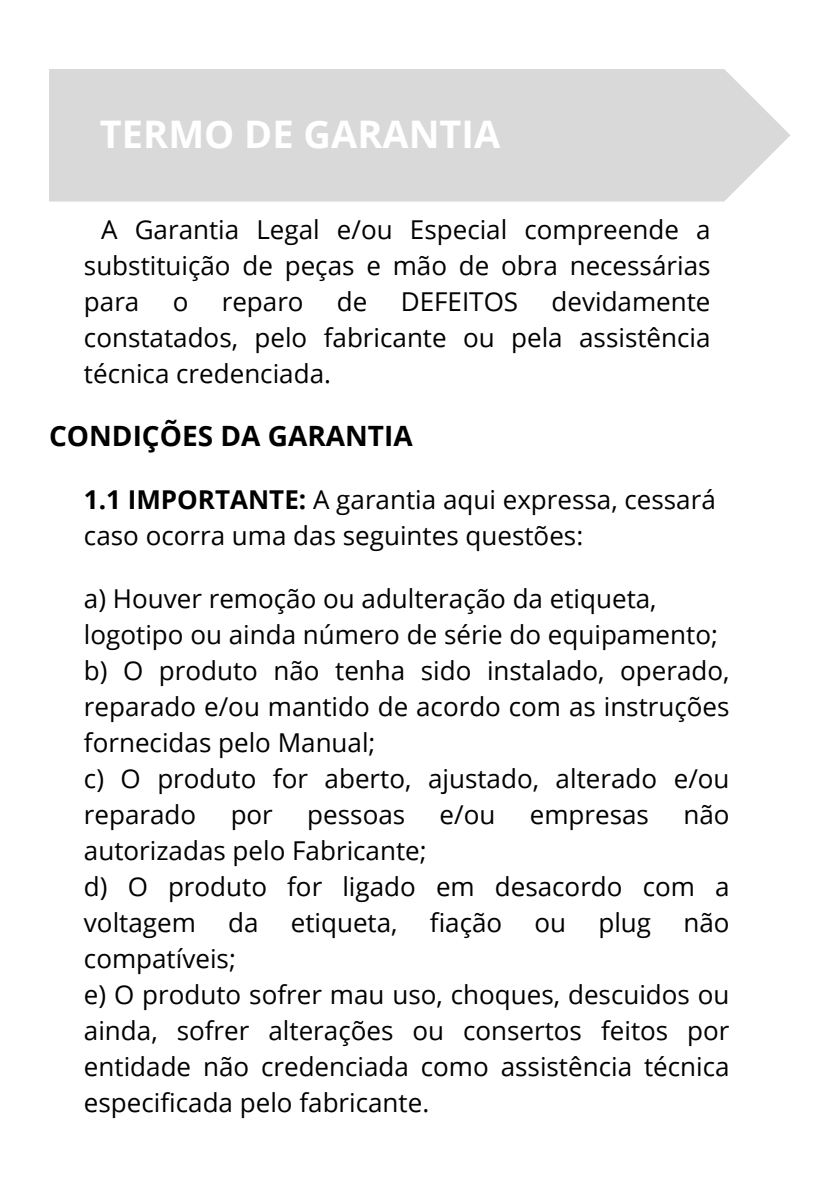
<style>
.page{position:relative;width:839px;height:1191px;background:#fff}
.page>*{position:absolute;margin:0;border:0;box-sizing:border-box;transform-origin:0 0}
.t1{font:700 38px "Open Sans";color:#fff}
.t2{font:700 28px "Open Sans";color:#000}
.t3{font:26px/36px "Open Sans";color:#000;text-align:justify}
.s1{font-weight:700}
</style>
<div class="page">
<div style="left:49px;top:69px;width:741px;height:133px;background:#d9d9d9"></div>
<h1 class="t1" style="left:100px;top:107px;width:402px">TERMO DE GARANTIA</h1>
<p class="t3" style="left:84px;top:211px;width:628px;text-indent:17px">A Garantia Legal e/ou Especial compreende a substituição de peças e mão de obra necessárias para</p>
<p class="t3" style="left:84px;top:283px;width:628px;text-indent:467px">devidamente constatados, pelo fabricante ou pela assistência técnica credenciada.</p>
<h2 class="t2" style="left:49px;top:416px;width:365px">CONDIÇÕES DA GARANTIA</h2>
<p class="t3" style="left:84px;top:481px;width:633px"><span class="s1">1.1 IMPORTANTE:</span> A garantia aqui expressa, cessará caso ocorra uma das seguintes questões:</p>
<p class="t3" style="left:84px;top:580px;width:635px">a) Houver remoção ou adulteração da etiqueta, logotipo ou ainda número de série do equipamento;</p>
<p class="t3" style="left:84px;top:652px;width:647px">b) O produto não tenha sido instalado, operado, reparado e/ou mantido de acordo com as instruções fornecidas pelo Manual;</p>
<p class="t3" style="left:84px;top:760px;width:647px">c) O produto for aberto, ajustado, alterado e/ou reparado</p>
<p class="t3" style="left:173px;top:283px;width:17px">o</p>
<p class="t3" style="left:222px;top:283px;width:83px">reparo</p>
<p class="t3" style="left:337px;top:283px;width:32px">de</p>
<p class="t3" style="left:401px;top:283px;width:119px">DEFEITOS</p>
<p class="t3" style="left:231px;top:796px;width:44px">por</p>
<p class="t3" style="left:307px;top:796px;width:99px">pessoas</p>
<p class="t3" style="left:439px;top:796px;width:57px">e/ou</p>
<p class="t3" style="left:530px;top:796px;width:121px">empresas</p>
<p class="t3" style="left:683px;top:796px;width:48px">não</p>
<p class="t3" style="left:84px;top:832px;width:344px">autorizadas pelo Fabricante;</p>
<p class="t3" style="left:84px;top:868px;width:647px">d) O produto for ligado em desacordo com a voltagem da etiqueta, fiação ou plug não compatíveis;</p>
<p class="t3" style="left:84px;top:976px;width:647px">e) O produto sofrer mau uso, choques, descuidos ou ainda, sofrer alterações ou consertos feitos por entidade não credenciada como assistência técnica especificada pelo fabricante.</p>
</div>
